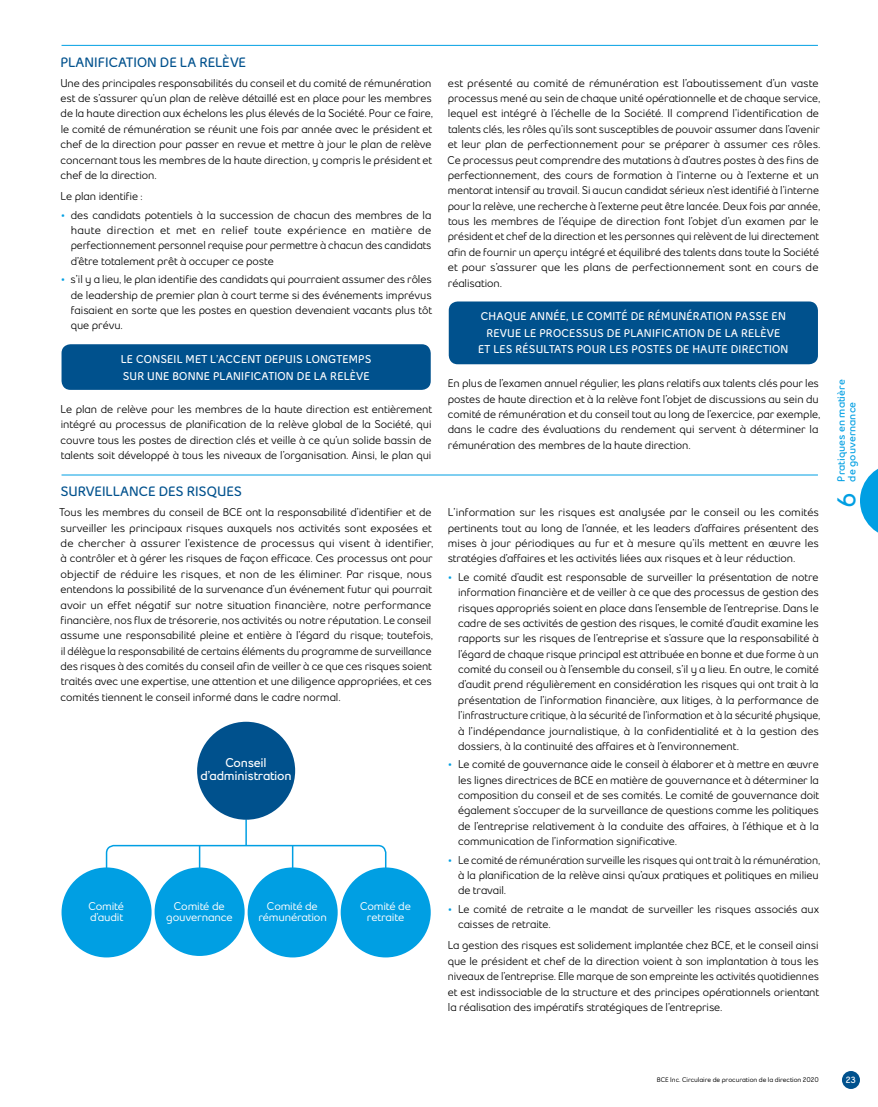
<style>
.page{position:relative;width:878px;height:1107px;background:#fff}
.page>*{position:absolute;margin:0;border:0;box-sizing:border-box;transform-origin:0 0}
.onglet_numero{font:700 25.5px "Bell Slim OT2019";color:#009fe3}
.t1{font:700 13.5px "Bell Slim OT2019";color:#00518d}
.t2{font:700 12.75px/12.8px "Bell Slim OT2019";letter-spacing:-.02em;color:#fff;text-align:center}
.tx{font:11.25px/15.3px "Bell Slim OT2019";letter-spacing:-.005em;color:#000}
.tx_avant_puce{font:11.25px/15.3px "Bell Slim OT2019";letter-spacing:-.005em;color:#000;text-align:justify}
.encadré_tx_boite{font:700 11.25px/16.5px "Bell Slim OT2019";letter-spacing:.02em;color:#fff}
.tx-2{font:11.25px/15.3px "Bell Slim OT2019";letter-spacing:-.005em;color:#000;scale:.95 1}
.t3{font:600 11.25px/11.2px "Bell Slim OT2019";letter-spacing:-.02em;color:#fff;text-align:center}
.onglet_tx{font:700 10.5px "Bell Slim OT2019";color:#009fe3}
.t4{font:700 9px "Bell Slim OT2019";color:#fff}
.t5{font:600 6.75px "Bell Slim OT2019";letter-spacing:-.005em;color:#000}
.s1{color:#009fe3}
</style>
<div class="page">
<hr style="left:62px;top:45px;width:756px;height:1px;background:#009fe3">
<div style="left:62px;top:344px;width:368px;height:46px;background:#00518d;border-radius:9px"></div>
<div style="left:448px;top:302px;width:370px;height:62px;background:#00518d;border-radius:9px"></div>
<hr style="left:62px;top:475px;width:756px;height:1px;background:#009fe3">
<hr style="left:245px;top:819px;width:2px;height:27px;background:#009fe3">
<svg style="left:105px;top:844px;width:282px;height:29px"></svg>
<div style="left:197px;top:722px;width:98px;height:98px;background:#00518d;border-radius:50%"></div>
<div style="left:64px;top:870px;width:85px;height:85px;background:#009fe3;border-radius:50%"></div>
<div style="left:62px;top:867px;width:90px;height:90px;border:4px solid #009fe3;border-radius:50%"></div>
<div style="left:157px;top:870px;width:85px;height:84px;background:#009fe3;border-radius:50%"></div>
<div style="left:154px;top:867px;width:90px;height:89px;border:4px solid #009fe3;border-radius:50%"></div>
<div style="left:250px;top:870px;width:85px;height:85px;background:#009fe3;border-radius:50%"></div>
<div style="left:248px;top:867px;width:90px;height:90px;border:4px solid #009fe3;border-radius:50%"></div>
<div style="left:343px;top:870px;width:85px;height:85px;background:#009fe3;border-radius:50%"></div>
<div style="left:340px;top:867px;width:90px;height:90px;border:4px solid #009fe3;border-radius:50%"></div>
<svg style="left:860px;top:468px;width:18px;height:65px"></svg>
<div style="left:842px;top:1071px;width:18px;height:18px;background:#00518d;border-radius:50%"></div>
<p class="t1" style="left:60px;top:54px;width:187px">PLANIFICATION DE LA RELÈVE</p>
<p class="tx" style="left:60px;top:75px;width:374px">Une des principales responsabilités du conseil et du comité de rémunération est de s’assurer qu’un plan de relève détaillé est en place pour les membres de la haute direction aux échelons les plus élevés de la Société. Pour ce faire, le comité de rémunération se réunit une fois par année avec le président et chef de la direction pour passer en revue et mettre à jour le plan de relève concernant tous les membres de la haute direction, y compris le président et chef de la direction.</p>
<p class="tx_avant_puce" style="left:61px;top:189px;width:84px">Le plan identifie :</p>
<p class="tx" style="left:71px;top:207px;width:362px;text-align:justify;text-indent:-10px"><span class="s1">•</span> des candidats potentiels à la succession de chacun des membres de la haute direction et met en relief toute expérience en matière de perfectionnement personnel requise pour permettre à chacun des candidats d’être totalement prêt à occuper ce poste</p>
<p class="tx" style="left:71px;top:272px;width:362px;text-align:justify;text-indent:-10px"><span class="s1">•</span> s’il y a lieu, le plan identifie des candidats qui pourraient assumer des rôles de leadership de premier plan à court terme si des événements imprévus faisaient en sorte que les postes en question devenaient vacants plus tôt que prévu.</p>
<p class="encadré_tx_boite" style="left:121px;top:351px;width:252px">LE CONSEIL MET L’ACCENT DEPUIS LONGTEMPS<br>SUR UNE BONNE PLANIFICATION DE LA RELÈVE</p>
<p class="tx" style="left:61px;top:401px;width:373px;text-align:justify">Le plan de relève pour les membres de la haute direction est entièrement intégré au processus de planification de la relève global de la Société, qui couvre tous les postes de direction clés et veille à ce qu’un solide bassin de talents soit développé à tous les niveaux de l’organisation. Ainsi, le plan qui</p>
<p class="t1" style="left:60px;top:483px;width:183px">SURVEILLANCE DES RISQUES</p>
<p class="tx" style="left:60px;top:505px;width:375px">Tous les membres du conseil de BCE ont la responsabilité d’identifier et de surveiller les principaux risques auxquels nos activités sont exposées et de chercher à assurer l’existence de processus qui visent à identifier, à contrôler et à gérer les risques de façon efficace. Ces processus ont pour objectif de réduire les risques, et non de les éliminer. Par risque, nous entendons la possibilité de la survenance d’un événement futur qui pourrait avoir un effet négatif sur notre situation financière, notre performance financière, nos flux de trésorerie, nos activités ou notre réputation. Le conseil assume une responsabilité pleine et entière à l’égard du risque; toutefois, il délègue la responsabilité de certains éléments du programme de surveillance des risques à des comités du conseil afin de veiller à ce que ces risques soient traités avec une expertise, une attention et une diligence appropriées, et ces comités tiennent le conseil informé dans le cadre normal.</p>
<p class="t2" style="left:200px;top:756px;width:93px">Conseil d’administration</p>
<p class="t3" style="left:88px;top:900px;width:37px;text-align:left">Comité d’audit</p>
<p class="t3" style="left:166px;top:900px;width:68px">Comité de gouvernance</p>
<p class="t3" style="left:258px;top:900px;width:70px">Comité de rémunération</p>
<p class="t3" style="left:360px;top:900px;width:52px">Comité de retraite</p>
<p class="tx" style="left:447px;top:75px;width:374px">est présenté au comité de rémunération est l’aboutissement d’un vaste processus mené au sein de chaque unité opérationnelle et de chaque service, lequel est intégré à l’échelle de la Société. Il comprend l’identification de talents clés, les rôles qu’ils sont susceptibles de pouvoir assumer dans l’avenir et leur plan de perfectionnement pour se préparer à assumer ces rôles.<br>Ce processus peut comprendre des mutations à d’autres postes à des fins de perfectionnement, des cours de formation à l’interne ou à l’externe et un mentorat intensif au travail. Si aucun candidat sérieux n’est identifié à l’interne pour la relève, une recherche à l’externe peut être lancée. Deux fois par année, tous les membres de l’équipe de direction font l’objet d’un examen par le président et chef de la direction et les personnes qui relèvent de lui directement afin de fournir un aperçu intégré et équilibré des talents dans toute la Société et pour s’assurer que les plans de perfectionnement sont en cours de réalisation.</p>
<p class="encadré_tx_boite" style="left:478px;top:308px;width:312px;text-align:center">CHAQUE ANNÉE, LE COMITÉ DE RÉMUNÉRATION PASSE EN<br>REVUE LE PROCESSUS DE PLANIFICATION DE LA RELÈVE<br>ET LES RÉSULTATS POUR LES POSTES DE HAUTE DIRECTION</p>
<p class="tx" style="left:448px;top:376px;width:374px">En plus de l’examen annuel régulier, les plans relatifs aux talents clés pour les postes de haute direction et à la relève font l’objet de discussions au sein du comité de rémunération et du conseil tout au long de l’exercice, par exemple, dans le cadre des évaluations du rendement qui servent à déterminer la rémunération des membres de la haute direction.</p>
<p class="tx_avant_puce" style="left:447px;top:505px;width:373px">L’information sur les risques est analysée par le conseil ou les comités pertinents tout au long de l’année, et les leaders d’affaires présentent des mises à jour périodiques au fur et à mesure qu’ils mettent en œuvre les stratégies d’affaires et les activités liées aux risques et à leur réduction.</p>
<p class="tx" style="left:458px;top:569px;width:364px;text-indent:-10px"><span class="s1">•</span> Le comité d’audit est responsable de surveiller la présentation de notre information financière et de veiller à ce que des processus de gestion des risques appropriés soient en place dans l’ensemble de l’entreprise. Dans le cadre de ses activités de gestion des risques, le comité d’audit examine les rapports sur les risques de l’entreprise et s’assure que la responsabilité à l’égard de chaque risque principal est attribuée en bonne et due forme à un comité du conseil ou à l’ensemble du conseil, s’il y a lieu. En outre, le comité d’audit prend régulièrement en considération les risques qui ont trait à la présentation de l’information financière, aux litiges, à la performance de l’infrastructure critique, à la sécurité de l’information et à la sécurité physique, à l’indépendance journalistique, à la confidentialité et à la gestion des dossiers, à la continuité des affaires et à l’environnement.</p>
<p class="tx" style="left:458px;top:757px;width:362px;text-align:justify;text-indent:-10px"><span class="s1">•</span> Le comité de gouvernance aide le conseil à élaborer et à mettre en œuvre les lignes directrices de BCE en matière de gouvernance et à déterminer la composition du conseil et de ses comités. Le comité de gouvernance doit également s’occuper de la surveillance de questions comme les politiques de l’entreprise relativement à la conduite des affaires, à l’éthique et à la communication de l’information significative.</p>
<p class="tx-2" style="left:458px;top:852px;width:383px;text-indent:-10px"><span class="s1">•</span> Le comité de rémunération surveille les risques qui ont trait à la rémunération, à la planification de la relève ainsi qu’aux pratiques et politiques en milieu de travail.</p>
<p class="tx" style="left:458px;top:901px;width:362px;text-indent:-10px"><span class="s1">•</span> Le comité de retraite a le mandat de surveiller les risques associés aux caisses de retraite.</p>
<p class="tx" style="left:448px;top:938px;width:373px;text-align:justify">La gestion des risques est solidement implantée chez BCE, et le conseil ainsi que le président et chef de la direction voient à son implantation à tous les niveaux de l’entreprise. Elle marque de son empreinte les activités quotidiennes et est indissociable de la structure et des principes opérationnels orientant la réalisation des impératifs stratégiques de l’entreprise.</p>
<p class="onglet_tx" style="left:834px;top:482px;width:104px;rotate:-90deg">Pratiques en matière</p>
<p class="onglet_tx" style="left:845px;top:482px;width:81px;rotate:-90deg">de gouvernance</p>
<p class="onglet_numero" style="left:830px;top:508px;width:17px;rotate:-90deg">6</p>
<p class="t5" style="left:657px;top:1076px;width:163px">BCE Inc. Circulaire de procuration de la direction 2020</p>
<p class="t4" style="left:846px;top:1074px;width:11px">23</p>
</div>
